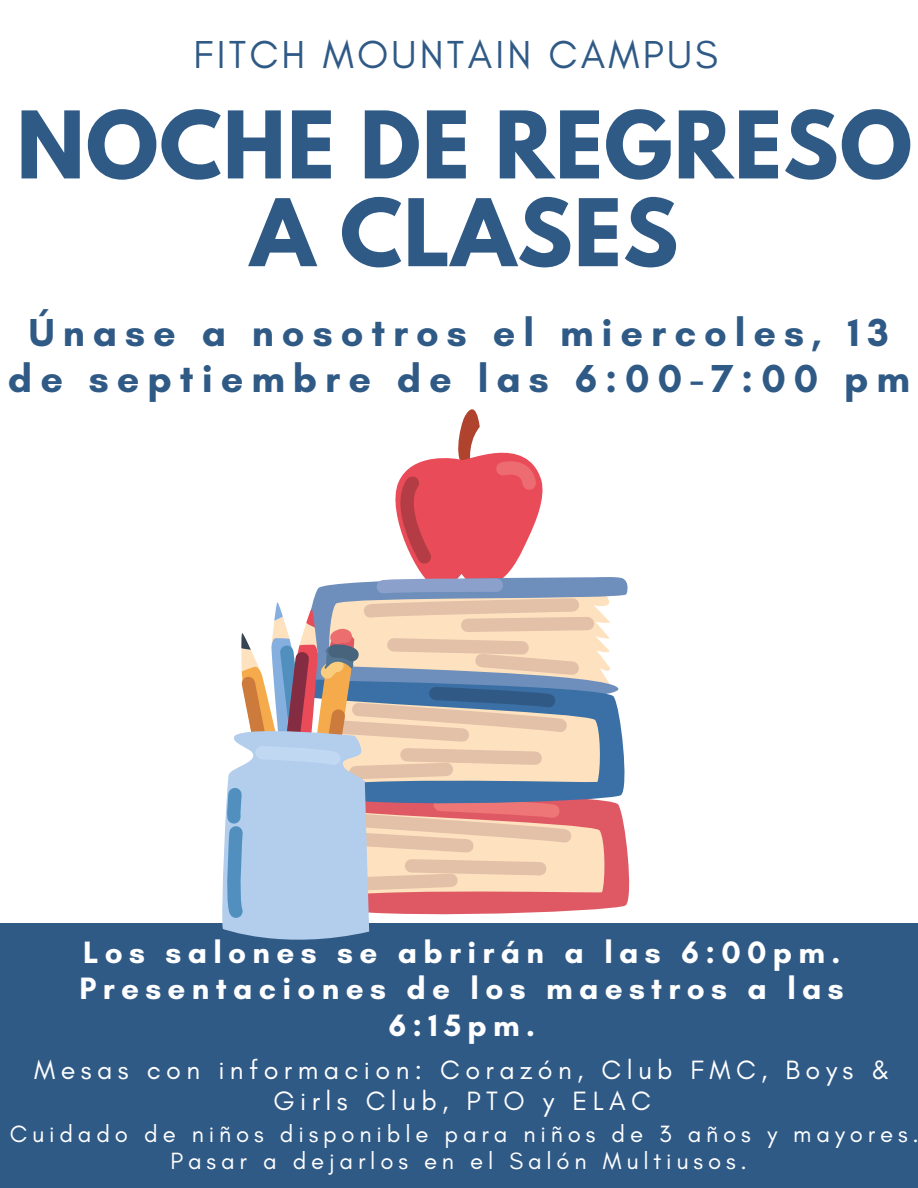
<style>
.page{position:relative;width:918px;height:1188px;background:#fff}
.page>*{position:absolute;margin:0;border:0;box-sizing:border-box;transform-origin:0 0}
.t1{font:700 82.5px/87.8px "League Spartan";letter-spacing:.015em;color:#305a86;text-align:center}
.t2{font:700 39.75px/46.2px "Glacial Indifference";letter-spacing:.2em;color:#305a86;text-align:center}
.t3{font:39.75px "Glacial Indifference";letter-spacing:.08em;color:#305a86}
.t4{font:700 31.5px/36.8px "Glacial Indifference";letter-spacing:.2em;color:#fff;text-align:center}
.t5{font:27px/31.5px "Glacial Indifference";letter-spacing:.2em;color:#fff;text-align:center}
.t6{font:24px "Glacial Indifference";letter-spacing:.2em;color:#fff}
</style>
<div class="page">
<div style="left:0;top:923px;width:918px;height:265px;background:#305a86"></div>
<svg style="left:222px;top:409px;width:408px;height:531px"></svg>
<p class="t3" style="left:194px;top:30px;width:526px">FITCH MOUNTAIN CAMPUS</p>
<p class="t1" style="left:17px;top:112px;width:897px">NOCHE DE REGRESO<br>A CLASES</p>
<p class="t2" style="left:8px;top:309px;width:904px">Únase a nosotros el miercoles, 13 de septiembre de las 6:00-7:00 pm</p>
<p class="t4" style="left:83px;top:933px;width:759px">Los salones se abrirán a las 6:00pm.</p>
<p class="t4" style="left:80px;top:970px;width:766px">Presentaciones de los maestros a las<br>6:15pm.</p>
<p class="t5" style="left:34px;top:1054px;width:857px">Mesas con informacion: Corazón, Club FMC, Boys &amp;<br>Girls Club, PTO y ELAC</p>
<p class="t6" style="left:10px;top:1119px;width:910px">Cuidado de niños disponible para niños de 3 años y mayores.</p>
<p class="t6" style="left:171px;top:1146px;width:578px">Pasar a dejarlos en el Salón Multiusos.</p>
</div>
